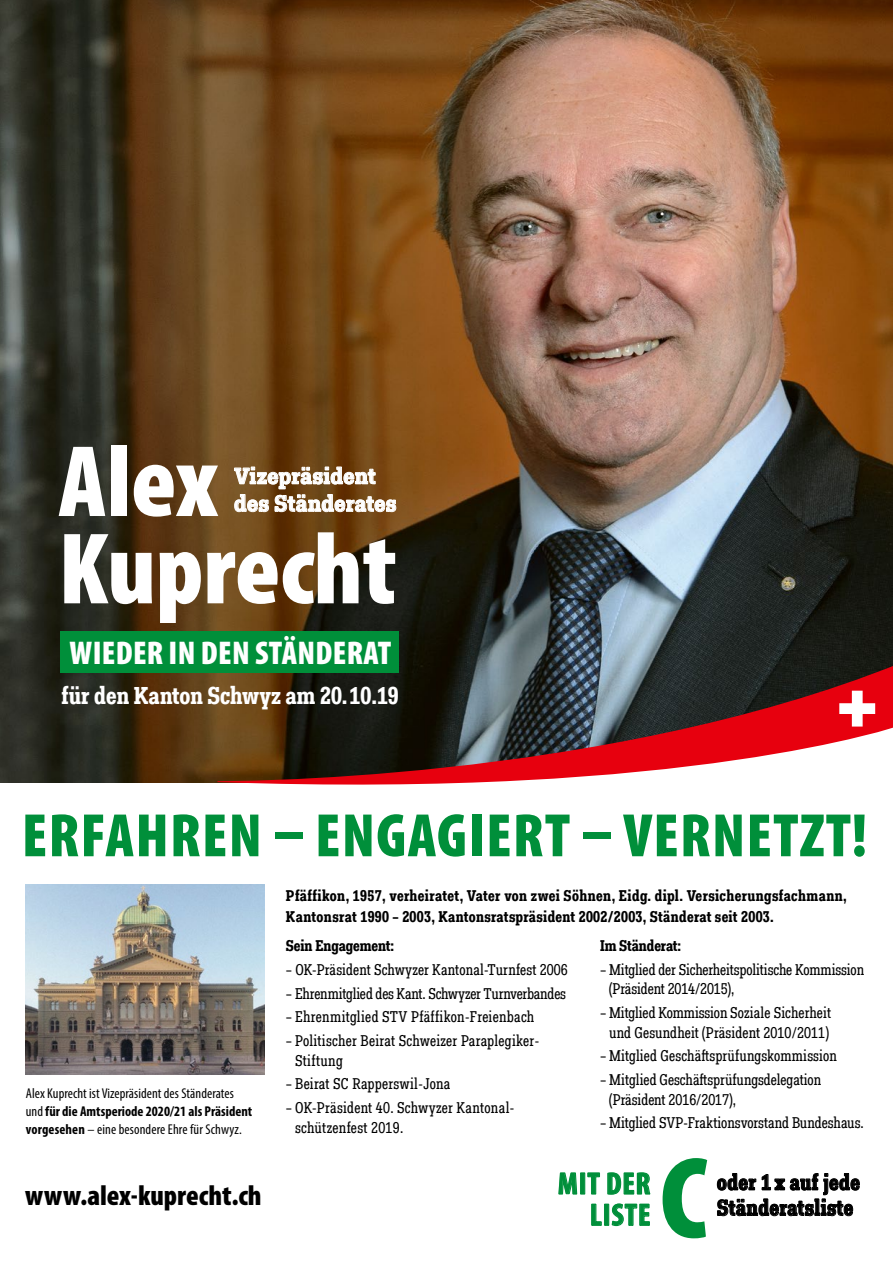
<style>
.page{position:relative;width:893px;height:1263px;background:#fff}
.page>*{position:absolute;margin:0;border:0;box-sizing:border-box;transform-origin:0 0}
.t1{font:900 condensed 117px "Myriad Pro";color:#008f3a}
.t2{font:900 condensed 102.6px/87.3px "Myriad Pro";letter-spacing:-.005em;color:#fff}
.t3{font:900 condensed 61.8px "Myriad Pro";letter-spacing:.02em;color:#008f3a}
.t4{font:900 condensed 33px "Myriad Pro";letter-spacing:.01em;color:#fff}
.t5{font:700 condensed 31.35px/31.3px "Myriad Pro";letter-spacing:.03em;color:#008f3a;text-align:right}
.t6{font:900 condensed 28.5px "Myriad Pro";color:#000}
.t7{font:700 24.75px "Fakt Slab Con Pro";color:#fff}
.t8{font:700 22.95px/27.6px "Fakt Slab Sm Con Pro";letter-spacing:.015em;color:#fff}
.t9{font:700 22.35px/25.5px "Fakt Slab Con Pro";letter-spacing:.02em;color:#000}
.t10{font:15.75px/19.5px "Fakt Slab Con Pro";color:#000}
.t11{font:700 15.75px/21px "Fakt Slab Con Pro";letter-spacing:.02em;color:#000}
.t12{font:700 15.75px "Fakt Slab Con Pro";letter-spacing:-.01em;color:#000}
.t13{font:700 15.75px "Fakt Slab Con Pro";letter-spacing:-.005em;color:#000}
.t14{font:condensed 14.25px/18px "Myriad Pro";letter-spacing:.005em;color:#000}
.s1{font-weight:700}
</style>
<div class="page">
<img style="left:0;top:0;width:893px;height:782px">
<svg style="left:217px;top:663px;width:676px;height:121px;background:#73403f"></svg>
<svg style="left:839px;top:691px;width:36px;height:35px"></svg>
<svg style="left:558px;top:1172px;width:20px;height:23px"></svg>
<div style="left:580px;top:1172px;width:5px;height:22px;border:1px solid #008f3a"></div>
<svg style="left:587px;top:1172px;width:13px;height:23px"></svg>
<svg style="left:607px;top:1172px;width:44px;height:23px"></svg>
<svg style="left:591px;top:1203px;width:11px;height:23px"></svg>
<div style="left:604px;top:1204px;width:5px;height:22px;border:1px solid #008f3a"></div>
<svg style="left:611px;top:1203px;width:39px;height:23px"></svg>
<svg style="left:717px;top:1173px;width:143px;height:43px"></svg>
<img style="left:26px;top:884px;width:238px;height:191px">
<svg style="left:234px;top:466px;width:162px;height:46px;background:#8f6e49"></svg>
<div style="left:60px;top:632px;width:338px;height:41px;background:#008f3a"></div>
<h2 class="t2" style="left:58px;top:439px;width:340px">Alex<br>Kuprecht</h2>
<h3 class="t8" style="left:234px;top:462px;width:164px">Vizepräsident des Ständerates</h3>
<h3 class="t4" style="left:70px;top:635px;width:323px">WIEDER IN DEN STÄNDERAT</h3>
<h3 class="t7" style="left:62px;top:679px;width:339px">für den Kanton Schwyz am 20. 10.19</h3>
<h3 class="t3" style="left:22px;top:801px;width:847px">ERFAHREN – ENGAGIERT – VERNETZT!</h3>
<p class="t14" style="left:26px;top:1084px;width:228px">Alex Kuprecht ist Vizepräsident des Ständerates und <span class="s1">für die Amtsperiode 2020/21 als Präsident vorgesehen</span> – eine besondere Ehre für Schwyz.</p>
<h3 class="t6" style="left:25px;top:1180px;width:238px">www.alex-kuprecht.ch</h3>
<p class="t11" style="left:286px;top:884px;width:562px">Pfäffikon, 1957, verheiratet, Vater von zwei Söhnen, Eidg. dipl. Versicherungsfachmann,<br>Kantonsrat 1990 – 2003, Kantonsratspräsident 2002/2003, Ständerat seit 2003.</p>
<p class="t12" style="left:286px;top:935px;width:110px">Sein Engagement:</p>
<p class="t10" style="left:286px;top:960px;width:283px">– OK-Präsident Schwyzer Kantonal-Turnfest 2006</p>
<p class="t10" style="left:286px;top:983px;width:282px">– Ehrenmitglied des Kant. Schwyzer Turnverbandes</p>
<p class="t10" style="left:286px;top:1007px;width:250px">– Ehrenmitglied STV Pfäffikon-Freienbach</p>
<p class="t10" style="left:295px;top:1031px;width:246px;text-indent:-9px">– Politischer Beirat Schweizer Paraplegiker-<br>Stiftung</p>
<p class="t10" style="left:286px;top:1074px;width:166px">– Beirat SC Rapperswil-Jona</p>
<p class="t10" style="left:295px;top:1098px;width:221px;text-indent:-9px">– OK-Präsident 40. Schwyzer Kantonal&shy;schützenfest 2019.</p>
<p class="t13" style="left:600px;top:935px;width:83px">Im Ständerat:</p>
<p class="t10" style="left:609px;top:960px;width:257px;text-indent:-9px">– Mitglied der Sicherheitspolitische Kommission (Präsident 2014/2015),</p>
<p class="t10" style="left:600px;top:1003px;width:233px;text-align:center">– Mitglied Kommission Soziale Sicherheit und Gesundheit (Präsident 2010/2011)</p>
<p class="t10" style="left:600px;top:1046px;width:238px">– Mitglied Geschäftsprüfungskommission</p>
<p class="t10" style="left:609px;top:1070px;width:214px;text-indent:-9px">– Mitglied Geschäftsprüfungsdelegation (Präsident 2016/2017),</p>
<p class="t10" style="left:600px;top:1113px;width:265px">– Mitglied SVP-Fraktionsvorstand Bundeshaus.</p>
<h3 class="t5" style="left:558px;top:1167px;width:94px">MIT DER<br>LISTE</h3>
<h1 class="t1" style="left:660px;top:1133px;width:49px">C</h1>
<h3 class="t9" style="left:717px;top:1169px;width:144px">oder 1 x auf jede<br>Ständeratsliste</h3>
</div>
